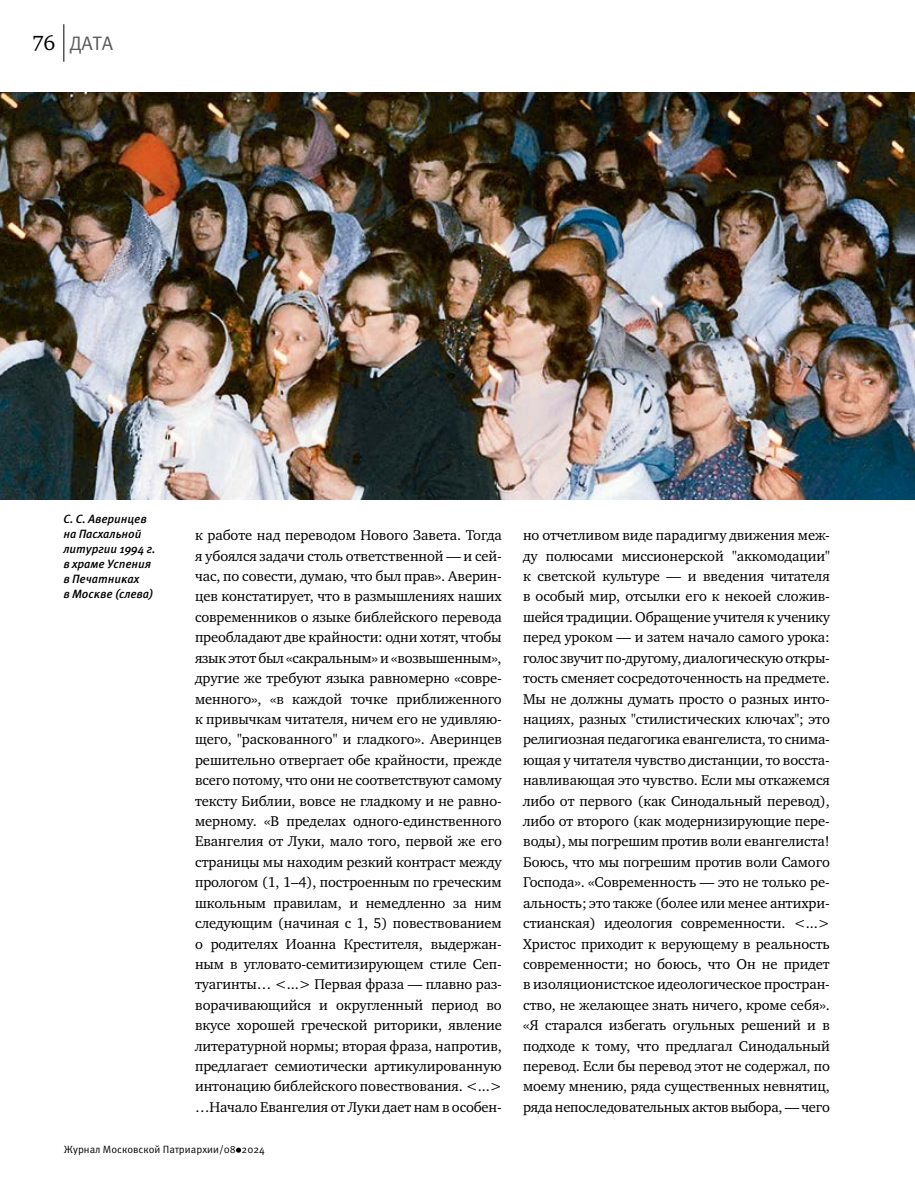
<style>
.page{position:relative;width:915px;height:1191px;background:#fff}
.page>*{position:absolute;margin:0;border:0;box-sizing:border-box;transform-origin:0 0}
.t1{font:19.5px "Meta Pro";color:#58595b}
.t2{font:14.55px/20.4px "Charter ITC";letter-spacing:-.01em;color:#000;text-align:justify}
.t3{font:italic 500 12px/15px "Meta Pro";letter-spacing:-.005em;color:#000}
.t4{font:10.5px "Meta Pro";color:#000}
.s1{font-family:"Charter ITC";font-size:21px;color:#000}
</style>
<div class="page">
<svg style="left:236px;top:1147px;width:5px;height:5px"></svg>
<hr style="left:63px;top:24px;width:1px;height:38px;background:#000">
<img style="left:0;top:93px;width:914px;height:406px">
<h1 class="t1" style="left:32px;top:31px;width:82px"><span class="s1">76</span> ДАТА</h1>
<p class="t3" style="left:63px;top:511px;width:94px">С. С. Аверинцев на Пасхальной литургии 1994 г. в храме Успения в Печатниках<br>в Москве (слева)</p>
<p class="t2" style="left:195px;top:525px;width:308px">к работе над переводом Нового Завета. Тогда я убоялся задачи столь ответственной — и сей&shy;час, по совести, думаю, что был прав». Аверин&shy;цев констатирует, что в размышлениях наших современников о языке библейского перевода преобладают две крайности: одни хотят, чтобы язык этот был «сакральным» и «возвышенным», другие же требуют языка равномерно «совре&shy;менного», «в каждой точке приближенного к привычкам читателя, ничем его не удивляю&shy;щего, "раскованного" и гладкого». Аверинцев решительно отвергает обе крайности, прежде всего потому, что они не соответствуют самому тексту Библии, вовсе не гладкому и не равно&shy;мерному. «В пределах одного-единственного Евангелия от Луки, мало того, первой же его страницы мы находим резкий контраст между прологом (1, 1–4), построенным по греческим школьным правилам, и немедленно за ним следующим (начиная с 1, 5) повествованием о родителях Иоанна Крестителя, выдержан&shy;ным в угловато-семитизирующем стиле Сеп&shy;туагинты… &lt;...&gt; Первая фраза — плавно раз&shy;ворачивающийся и округленный период во вкусе хорошей греческой риторики, явление литературной нормы; вторая фраза, напротив, предлагает семиотически артикулированную интонацию библейского повествования. &lt;...&gt; …Начало Евангелия от Луки дает нам в особен-</p>
<p class="t2" style="left:523px;top:525px;width:308px">но отчетливом виде парадигму движения меж&shy;ду полюсами миссионерской "аккомодации" к светской культуре — и введения читателя в особый мир, отсылки его к некоей сложив&shy;шейся традиции. Обращение учителя к ученику перед уроком — и затем начало самого урока: голос звучит по-другому, диалогическую откры&shy;тость сменяет сосредоточенность на предмете.<br>Мы не должны думать просто о разных инто&shy;нациях, разных "стилистических ключах"; это религиозная педагогика евангелиста, то снима&shy;ющая у читателя чувство дистанции, то восста&shy;навливающая это чувство. Если мы откажемся либо от первого (как Синодальный перевод), либо от второго (как модернизирующие пере&shy;воды), мы погрешим против воли евангелиста!<br>Боюсь, что мы погрешим против воли Самого Господа». «Современность — это не только ре&shy;альность; это также (более или менее антихри&shy;стианская) идеология современности. &lt;...&gt; Христос приходит к верующему в реальность современности; но боюсь, что Он не придет в изоляционистское идеологическое простран&shy;ство, не желающее знать ничего, кроме себя». «Я старался избегать огульных решений и в подходе к тому, что предлагал Синодальный перевод. Если бы перевод этот не содержал, по моему мнению, ряда существенных невнятиц, ряда непоследовательных актов выбора, — чего</p>
<p class="t4" style="left:64px;top:1142px;width:202px">Журнал Московской Патриархии/08 2024</p>
</div>
